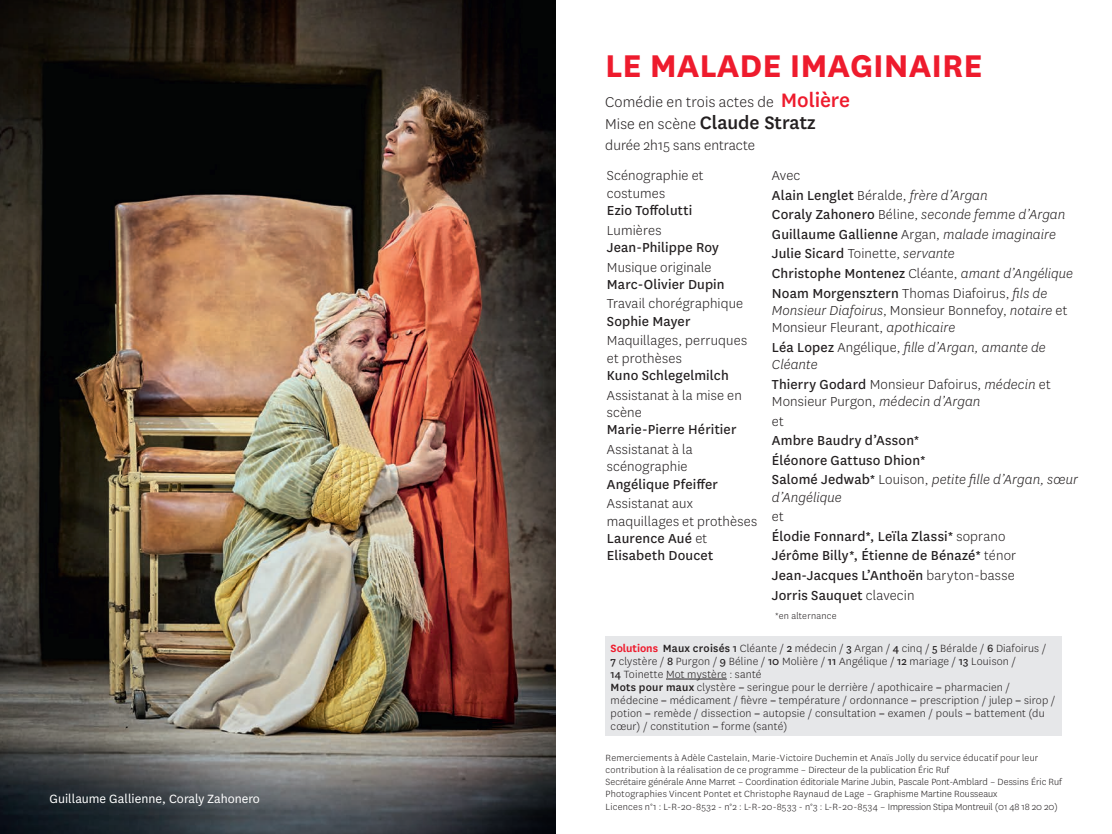
<style>
.page{position:relative;width:1112px;height:834px;background:#fff}
.page>*{position:absolute;margin:0;border:0;box-sizing:border-box;transform-origin:0 0}
.t1{font:700 36.75px "National";color:#ee1b2d}
.t2{font:500 21px "National";color:#231f20}
.t3{font:300 16.62px "National";letter-spacing:.01em;color:#231f20}
.t4{font:300 15.75px "National";color:#231f20}
.t5{font:15.22px/19.6px "National";letter-spacing:.01em;color:#231f20}
.t6{font:300 15.22px/17.3px "National";letter-spacing:.01em;color:#231f20}
.t7{font:italic 300 15.22px/17.3px "National";letter-spacing:.005em;color:#231f20}
.t8{font:14px "National";color:#fff}
.t9{font:300 12.25px/13px "National";letter-spacing:.015em;color:#231f20}
.t10{font:300 10.5px/12.2px "National";letter-spacing:.015em;color:#231f20}
.s1{font-weight:500;font-size:22.75px;color:#ee1b2d}
.s2{font-weight:300;font-size:16.62px}
.s3{font-weight:400}
.s4{font-weight:300}
.s5{font-weight:300;font-style:italic}
.s6{font-style:italic}
.s7{font-weight:400;font-style:normal}
.s8{font-style:normal}
.s9{font-weight:600;color:#ee1b2d}
.s10{font-weight:500}
</style>
<div class="page">
<div style="left:605px;top:636px;width:457px;height:99px;background:#e6e7e9"></div>
<hr style="left:666px;top:678px;width:60px;height:1px;background:#231f20">
<img style="left:0;top:0;width:556px;height:833px">
<p class="t8" style="left:50px;top:789px;width:212px">Guillaume Gallienne, Coraly Zahonero</p>
<h1 class="t1" style="left:605px;top:40px;width:379px">LE MALADE IMAGINAIRE</h1>
<p class="t3" style="left:605px;top:91px;width:246px">Comédie en trois actes de <span class="s1">Molière</span></p>
<h2 class="t2" style="left:605px;top:109px;width:212px"><span class="s2">Mise en scène</span> Claude Stratz</h2>
<p class="t4" style="left:605px;top:136px;width:151px">durée 2h15 sans entracte</p>
<p class="t6" style="left:606px;top:166px;width:98px">Scénographie et costumes</p>
<p class="t5" style="left:606px;top:200px;width:87px">Ezio Toffolutti</p>
<p class="t6" style="left:606px;top:221px;width:56px">Lumières</p>
<p class="t5" style="left:606px;top:237px;width:114px">Jean-Philippe Roy</p>
<p class="t6" style="left:606px;top:258px;width:106px">Musique originale</p>
<p class="t5" style="left:606px;top:273px;width:119px">Marc-Olivier Dupin</p>
<p class="t6" style="left:606px;top:294px;width:138px">Travail chorégraphique</p>
<p class="t5" style="left:606px;top:310px;width:85px">Sophie Mayer</p>
<p class="t6" style="left:606px;top:331px;width:142px">Maquillages, perruques et prothèses</p>
<p class="t5" style="left:606px;top:365px;width:123px">Kuno Schlegelmilch</p>
<p class="t6" style="left:606px;top:386px;width:136px">Assistanat à la mise en scène</p>
<p class="t5" style="left:606px;top:419px;width:131px">Marie-Pierre Héritier</p>
<p class="t6" style="left:606px;top:440px;width:87px">Assistanat à la scénographie</p>
<p class="t5" style="left:606px;top:473px;width:113px">Angélique Pfeiffer</p>
<p class="t6" style="left:606px;top:494px;width:152px">Assistanat aux maquillages et prothèses<br><span class="s3">Laurence Aué</span> et<br><span class="s3">Elisabeth Doucet</span></p>
<p class="t5" style="left:771px;top:165px;width:303px"><span class="s4">Avec<br></span>Alain Lenglet <span class="s4">Béralde,</span> <span class="s5">frère d’Argan<br></span>Coraly Zahonero <span class="s4">Béline,</span> <span class="s5">seconde femme d’Argan </span>Guillaume Gallienne <span class="s4">Argan,</span> <span class="s5">malade imaginaire </span>Julie Sicard <span class="s4">Toinette,</span> <span class="s5">servante<br></span>Christophe Montenez <span class="s4">Cléante,</span> <span class="s5">amant d’Angélique </span>Noam Morgensztern <span class="s4">Thomas Diafoirus,</span> <span class="s5">fils de</span></p>
<p class="t6" style="left:771px;top:301px;width:297px"><span class="s6">Monsieur Diafoirus</span>, Monsieur Bonnefoy, <span class="s6">notaire</span> et<br>Monsieur Fleurant, <span class="s6">apothicaire</span></p>
<p class="t7" style="left:771px;top:338px;width:275px"><span class="s7">Léa Lopez</span> <span class="s8">Angélique,</span> fille d’Argan, amante de<br>Cléante</p>
<p class="t6" style="left:771px;top:375px;width:280px"><span class="s3">Thierry Godard</span> Monsieur Dafoirus, <span class="s6">médecin</span> et<br>Monsieur Purgon, <span class="s6">médecin d’Argan</span></p>
<p class="t6" style="left:771px;top:412px;width:13px">et</p>
<p class="t5" style="left:771px;top:430px;width:307px">Ambre Baudry d’Asson*<br>Éléonore Gattuso Dhion*<br>Salomé Jedwab* <span class="s4">Louison,</span> <span class="s5">petite fille d’Argan, sœur</span></p>
<p class="t7" style="left:771px;top:488px;width:71px">d’Angélique</p>
<p class="t5" style="left:771px;top:506px;width:246px"><span class="s4">et<br></span>Élodie Fonnard*, Leïla Zlassi* <span class="s4">soprano<br></span>Jérôme Billy*, Étienne de Bénazé* <span class="s4">ténor<br></span>Jean-Jacques L’Anthoën <span class="s4">baryton-basse<br></span>Jorris Sauquet <span class="s4">clavecin</span></p>
<p class="t10" style="left:775px;top:609px;width:63px">*en alternance</p>
<p class="t9" style="left:610px;top:641px;width:446px"><span class="s9">Solutions</span> <span class="s10">Maux croisés</span> <span class="s3">1</span> Cléante / <span class="s3">2</span> médecin / <span class="s3">3</span> Argan / <span class="s3">4</span> cinq / <span class="s3">5</span> Béralde / <span class="s3">6</span> Diafoirus /<br><span class="s3">7</span> clystère / <span class="s3">8</span> Purgon / <span class="s3">9</span> Béline / <span class="s3">10</span> Molière / <span class="s3">11</span> Angélique / <span class="s3">12</span> mariage / <span class="s3">13</span> Louison /<br><span class="s3">14</span> Toinette Mot mystère : santé<br><span class="s10">Mots pour maux</span> clystère = seringue pour le derrière / apothicaire = pharmacien / médecine = médicament / fièvre = température / ordonnance = prescription / julep = sirop / potion = remède / dissection = autopsie / consultation = examen / pouls = battement (du cœur) / constitution = forme (santé)</p>
<p class="t10" style="left:605px;top:750px;width:458px">Remerciements à Adèle Castelain, Marie-Victoire Duchemin et Anaïs Jolly du service éducatif pour leur contribution à la réalisation de ce programme – Directeur de la publication Éric Ruf<br>Secrétaire générale Anne Marret – Coordination éditoriale Marine Jubin, Pascale Pont-Amblard – Dessins Éric Ruf Photographies Vincent Pontet et Christophe Raynaud de Lage – Graphisme Martine Rousseaux<br>Licences n°1 : L-R-20-8532 - n°2 : L-R-20-8533 - n°3 : L-R-20-8534 – Impression Stipa Montreuil (01 48 18 20 20)</p>
</div>
